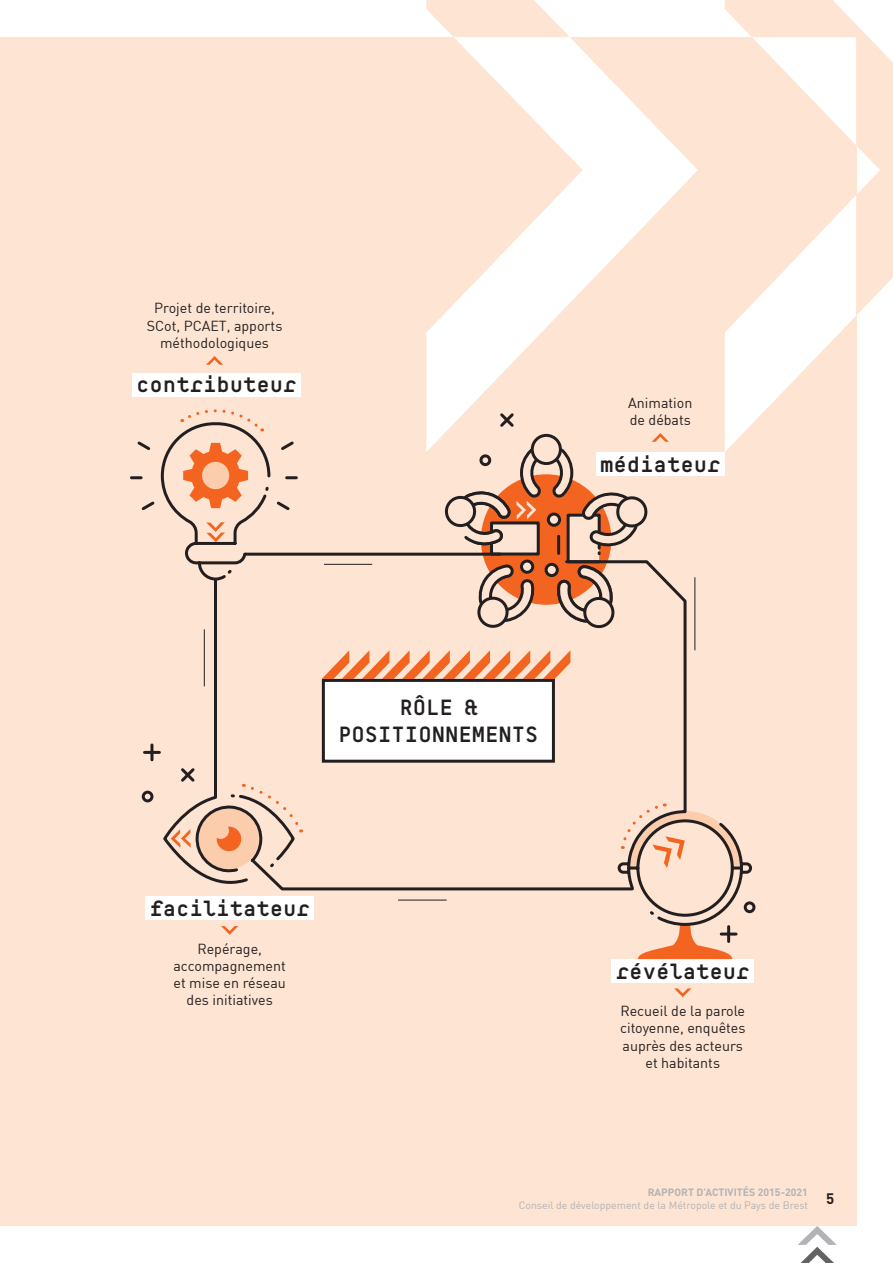
<style>
.page{position:relative;width:893px;height:1263px;background:#fff}
.page>*{position:absolute;margin:0;border:0;box-sizing:border-box;transform-origin:0 0}
.t1{font:600 22.5px/27px "BB Manual Mono Pro TX";color:#231f20;text-align:center}
.t2{font:14.25px/17.1px "DIN";color:#231f20;text-align:center}
.t3{font:10.5px/12.6px "DIN";color:#b2b3b7}
.s1{font-weight:700}
</style>
<div class="page">
<svg style="left:426px;top:0;width:144px;height:37px;fill:#fee4d2"></svg>
<svg style="left:725px;top:0;width:168px;height:452px;fill:#fee4d2"></svg>
<div style="left:0;top:37px;width:856px;height:1189px;background:#fee4d2"></div>
<svg style="left:426px;top:37px;width:272px;height:367px"></svg>
<svg style="left:725px;top:37px;width:131px;height:397px"></svg>
<svg style="left:798px;top:1226px;width:39px;height:37px"></svg>
<div style="left:145px;top:896px;width:169px;height:24px;background:#fff"></div>
<div style="left:612px;top:959px;width:142px;height:24px;background:#fff"></div>
<div style="left:132px;top:373px;width:169px;height:24px;background:#fff"></div>
<svg style="left:221px;top:926px;width:17px;height:9px"></svg>
<svg style="left:674px;top:988px;width:17px;height:9px"></svg>
<svg style="left:206px;top:356px;width:17px;height:9px"></svg>
<hr style="left:145px;top:751px;width:14px;height:3px;background:#231f20">
<hr style="left:721px;top:932px;width:15px;height:3px;background:#231f20">
<hr style="left:150px;top:745px;width:3px;height:15px;background:#231f20">
<div style="left:744px;top:901px;width:11px;height:12px;border:3px solid #231f20;border-radius:50%"></div>
<div style="left:142px;top:791px;width:11px;height:11px;border:3px solid #231f20;border-radius:50%"></div>
<hr style="left:398px;top:900px;width:49px;height:1px;background:#231f20">
<svg style="left:638px;top:927px;width:94px;height:32px"></svg>
<svg style="left:642px;top:858px;width:111px;height:69px"></svg>
<svg style="left:162px;top:404px;width:580px;height:488px"></svg>
<p class="t2" style="left:147px;top:299px;width:137px">Projet de territoire,<br>SCot, PCAET, apports méthodologiques</p>
<h1 class="t1" style="left:136px;top:371px;width:162px">contributeur</h1>
<p class="t2" style="left:628px;top:394px;width:66px;text-align:left">Animation de débats</p>
<h1 class="t1" style="left:600px;top:450px;width:122px">médiateur</h1>
<h1 class="t1" style="left:338px;top:694px;width:202px">RÔLE &amp;<br>POSITIONNEMENTS</h1>
<h1 class="t1" style="left:149px;top:894px;width:162px">facilitateur</h1>
<p class="t2" style="left:173px;top:940px;width:114px">Repérage, accompagnement et mise en réseau des initiatives</p>
<h1 class="t1" style="left:616px;top:957px;width:135px">révélateur</h1>
<p class="t2" style="left:620px;top:1002px;width:127px">Recueil de la parole citoyenne, enquêtes auprès des acteurs et habitants</p>
<p class="t3" style="left:519px;top:1186px;width:317px;text-indent:129px"><span class="s1">RAPPORT D’ACTIVITÉS 2015-2021<br></span>Conseil de développement de la Métropole et du Pays de Brest <sup>5</sup></p>
</div>
